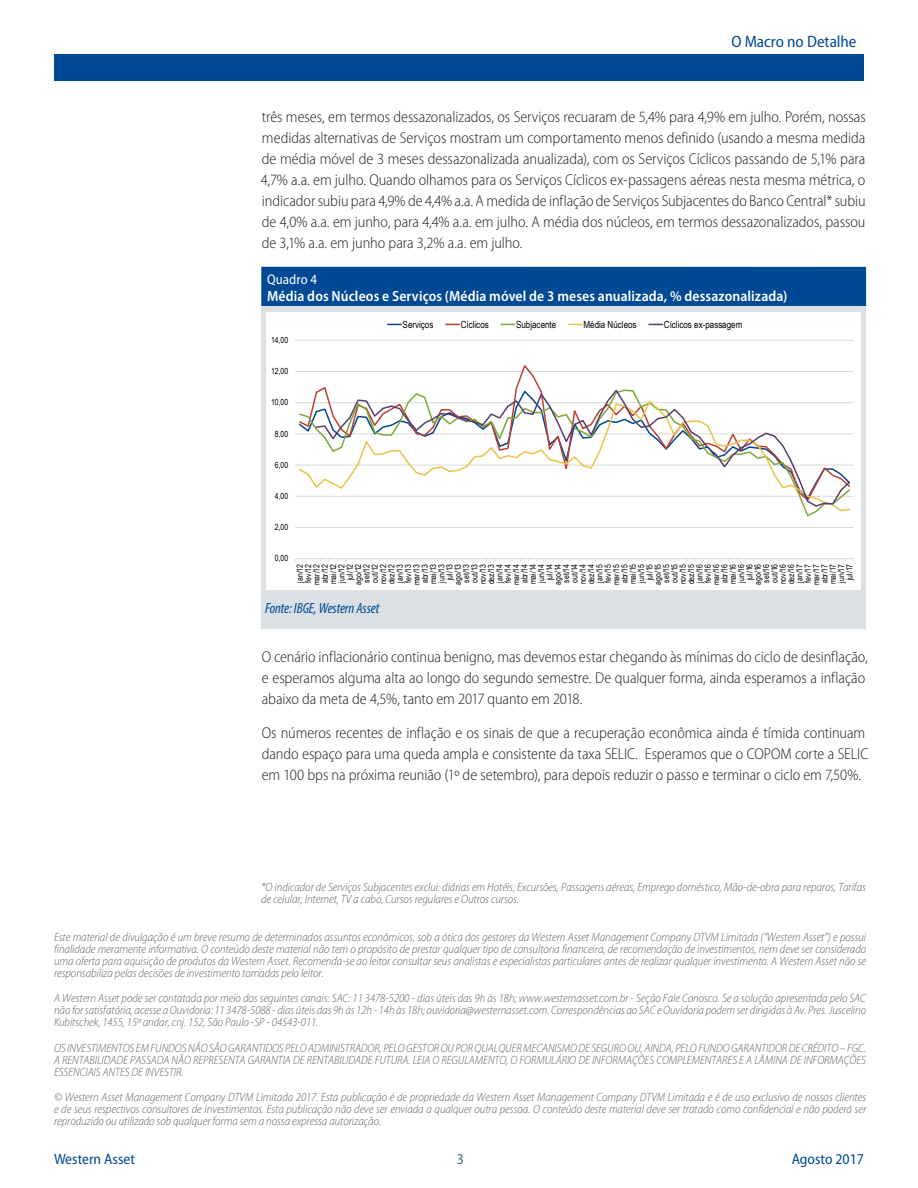
<style>
.page{position:relative;width:918px;height:1188px;background:#fff}
.page>*{position:absolute;margin:0;border:0;box-sizing:border-box;transform-origin:0 0}
.t1{font:semi-condensed 16.5px "Myriad Pro";color:#004994}
.Body_Text{font:300 semi-condensed 15.75px/21px "Myriad Pro";letter-spacing:-.005em;color:#231f20}
.t2{font:semi-condensed 15px "Myriad Pro";color:#004994}
.t3{font:semi-condensed 15px "Myriad Pro";color:#386e8f}
.t4{font:600 semi-condensed 14.85px "Myriad Pro";letter-spacing:.005em;color:#fff}
.t5{font:italic condensed 14.85px "Myriad Pro";letter-spacing:-.005em;color:#004994}
.t6{font:semi-condensed 13.95px "Myriad Pro";letter-spacing:.005em;color:#fff}
.Body_subtitle{font:italic 300 semi-condensed 12px/12px "Myriad Pro";letter-spacing:-.005em;color:#636366;text-align:justify}
.t7{font:9.75px "Arial Narrow";letter-spacing:-.005em;color:#000}
.t8{font:8.4px/8.4px "Arial Narrow";letter-spacing:.005em;color:#000;text-align:center}
</style>
<div class="page">
<div style="left:54px;top:54px;width:810px;height:27px;background:#004994"></div>
<div style="left:261px;top:267px;width:605px;height:40px;background:#004994"></div>
<div style="left:261px;top:306px;width:605px;height:323px;background:#dae0e4"></div>
<div style="left:267px;top:313px;width:594px;height:277px;background:#fff"></div>
<hr style="left:296px;top:527px;width:558px;height:1px;background:#d9d9d9">
<hr style="left:296px;top:496px;width:558px;height:1px;background:#d9d9d9">
<hr style="left:296px;top:465px;width:558px;height:1px;background:#d9d9d9">
<hr style="left:296px;top:434px;width:558px;height:1px;background:#d9d9d9">
<hr style="left:296px;top:402px;width:558px;height:1px;background:#d9d9d9">
<hr style="left:296px;top:371px;width:558px;height:1px;background:#d9d9d9">
<hr style="left:296px;top:340px;width:558px;height:1px;background:#d9d9d9">
<hr style="left:296px;top:558px;width:558px;height:1px;background:#d9d9d9">
<svg style="left:298px;top:399px;width:552px;height:113px"></svg>
<svg style="left:315px;top:388px;width:537px;height:120px"></svg>
<svg style="left:388px;top:324px;width:13px;height:1px"></svg>
<svg style="left:446px;top:324px;width:13px;height:1px"></svg>
<svg style="left:501px;top:324px;width:14px;height:1px"></svg>
<svg style="left:569px;top:324px;width:13px;height:1px"></svg>
<svg style="left:649px;top:324px;width:13px;height:1px"></svg>
<h1 class="t1" style="left:731px;top:32px;width:127px">O Macro no Detalhe</h1>
<p class="Body_Text" style="left:261px;top:107px;width:607px;text-align:justify">três meses, em termos dessazonalizados, os Serviços recuaram de 5,4% para 4,9% em julho. Porém, nossas medidas alternativas de Serviços mostram um comportamento menos definido (usando a mesma medida de média móvel de 3 meses dessazonalizada anualizada), com os Serviços Cíclicos passando de 5,1% para 4,7% a.a. em julho. Quando olhamos para os Serviços Cíclicos ex-passagens aéreas nesta mesma métrica, o indicador subiu para 4,9% de 4,4% a.a. A medida de inflação de Serviços Subjacentes do Banco Central* subiu de 4,0% a.a. em junho, para 4,4% a.a. em julho. A média dos núcleos, em termos dessazonalizados, passou de 3,1% a.a. em junho para 3,2% a.a. em julho.</p>
<p class="t6" style="left:267px;top:272px;width:52px">Quadro 4</p>
<p class="t4" style="left:267px;top:288px;width:522px">Média dos Núcleos e Serviços (Média móvel de 3 meses anualizada, % dessazonalizada)</p>
<p class="t8" style="left:271px;top:335px;width:19px">14,00</p>
<p class="t8" style="left:271px;top:367px;width:19px">12,00</p>
<p class="t8" style="left:271px;top:398px;width:19px">10,00</p>
<p class="t8" style="left:275px;top:429px;width:15px">8,00</p>
<p class="t8" style="left:275px;top:460px;width:15px">6,00</p>
<p class="t8" style="left:275px;top:492px;width:15px">4,00</p>
<p class="t8" style="left:275px;top:523px;width:15px">2,00</p>
<p class="t7" style="left:403px;top:317px;width:32px">Serviços</p>
<p class="t7" style="left:461px;top:317px;width:30px">Cíclicos</p>
<p class="t7" style="left:516px;top:317px;width:42px">Subjacente</p>
<p class="t7" style="left:584px;top:317px;width:55px">Média Núcleos</p>
<p class="t7" style="left:664px;top:317px;width:80px">Cíclicos ex-passagem</p>
<p class="t8" style="left:275px;top:554px;width:15px">0,00</p>
<p class="t8" style="left:295px;top:585px;width:23px;rotate:-90deg">jan/12 fev/12 mar/12 abr/12 mai/12 jun/12 jul/12 ago/12 set/12 out/12 nov/12 dez/12 jan/13 fev/13 mar/13 abr/13 mai/13 jun/13 jul/13 ago/13 set/13 out/13 nov/13 dez/13 jan/14 fev/14 mar/14 abr/14 mai/14 jun/14 jul/14 ago/14 set/14 out/14 nov/14 dez/14 jan/15 fev/15 mar/15 abr/15 mai/15 jun/15 jul/15 ago/15 set/15 out/15 nov/15 dez/15 jan/16 fev/16 mar/16 abr/16 mai/16 jun/16 jul/16 ago/16 set/16 out/16 nov/16 dez/16 jan/17 fev/17 mar/17 abr/17 mai/17 jun/17 jul/17</p>
<p class="t5" style="left:265px;top:599px;width:116px">Fonte: IBGE, Western Asset</p>
<p class="Body_Text" style="left:262px;top:647px;width:608px">O cenário inflacionário continua benigno, mas devemos estar chegando às mínimas do ciclo de desinflação, e esperamos alguma alta ao longo do segundo semestre. De qualquer forma, ainda esperamos a inflação abaixo da meta de 4,5%, tanto em 2017 quanto em 2018.</p>
<p class="Body_Text" style="left:262px;top:723px;width:608px">Os números recentes de inflação e os sinais de que a recuperação econômica ainda é tímida continuam dando espaço para uma queda ampla e consistente da taxa SELIC. Esperamos que o COPOM corte a SELIC em 100 bps na próxima reunião (1º de setembro), para depois reduzir o passo e terminar o ciclo em 7,50%.</p>
<p class="Body_subtitle" style="left:261px;top:882px;width:606px">*O indicador de Serviços Subjacentes exclui: diárias em Hotéis, Excursões, Passagens aéreas, Emprego doméstico, Mão-de-obra para reparos, Tarifas de celular, Internet, TV a cabo, Cursos regulares e Outros cursos.</p>
<p class="Body_subtitle" style="left:54px;top:931px;width:814px">Este material de divulgação é um breve resumo de determinados assuntos econômicos, sob a ótica dos gestores da Western Asset Management Company DTVM Limitada (“Western Asset”) e possui finalidade meramente informativa. O conteúdo deste material não tem o propósito de prestar qualquer tipo de consultoria financeira, de recomendação de investimentos, nem deve ser considerado uma oferta para aquisição de produtos da Western Asset. Recomenda-se ao leitor consultar seus analistas e especialistas particulares antes de realizar qualquer investimento. A Western Asset não se responsabiliza pelas decisões de investimento tomadas pelo leitor.</p>
<p class="Body_subtitle" style="left:54px;top:992px;width:814px">A Western Asset pode ser contatada por meio dos seguintes canais: SAC: 11 3478-5200 - dias úteis das 9h às 18h; www.westernasset.com.br - Seção Fale Conosco. Se a solução apresentada pelo SAC não for satisfatória, acesse a Ouvidoria: 11 3478-5088 - dias úteis das 9h às 12h - 14h às 18h; ouvidoria@westernasset.com. Correspondências ao SAC e Ouvidoria podem ser dirigidas à Av. Pres. Juscelino Kubitschek, 1455, 15º andar, cnj. 152, São Paulo -SP - 04543-011.</p>
<p class="Body_subtitle" style="left:54px;top:1042px;width:814px">OS INVESTIMENTOS EM FUNDOS NÃO SÃO GARANTIDOS PELO ADMINISTRADOR, PELO GESTOR OU POR QUALQUER MECANISMO DE SEGURO OU, AINDA, PELO FUNDO GARANTIDOR DE CRÉDITO – FGC.<br>A RENTABILIDADE PASSADA NÃO REPRESENTA GARANTIA DE RENTABILIDADE FUTURA. LEIA O REGULAMENTO, O FORMULÁRIO DE INFORMAÇÕES COMPLEMENTARES E A LÂMINA DE INFORMAÇÕES ESSENCIAIS ANTES DE INVESTIR.</p>
<p class="Body_subtitle" style="left:54px;top:1091px;width:814px">© Western Asset Management Company DTVM Limitada 2017. Esta publicação é de propriedade da Western Asset Management Company DTVM Limitada e é de uso exclusivo de nossos clientes e de seus respectivos consultores de investimentos. Esta publicação não deve ser enviada a qualquer outra pessoa. O conteúdo deste material deve ser tratado como confidencial e não poderá ser reproduzido ou utilizado sob qualquer forma sem a nossa expressa autorização.</p>
<p class="t2" style="left:54px;top:1151px;width:83px">Western Asset</p>
<p class="t2" style="left:792px;top:1151px;width:74px">Agosto 2017</p>
<p class="t3" style="left:457px;top:1151px;width:9px">3</p>
</div>
